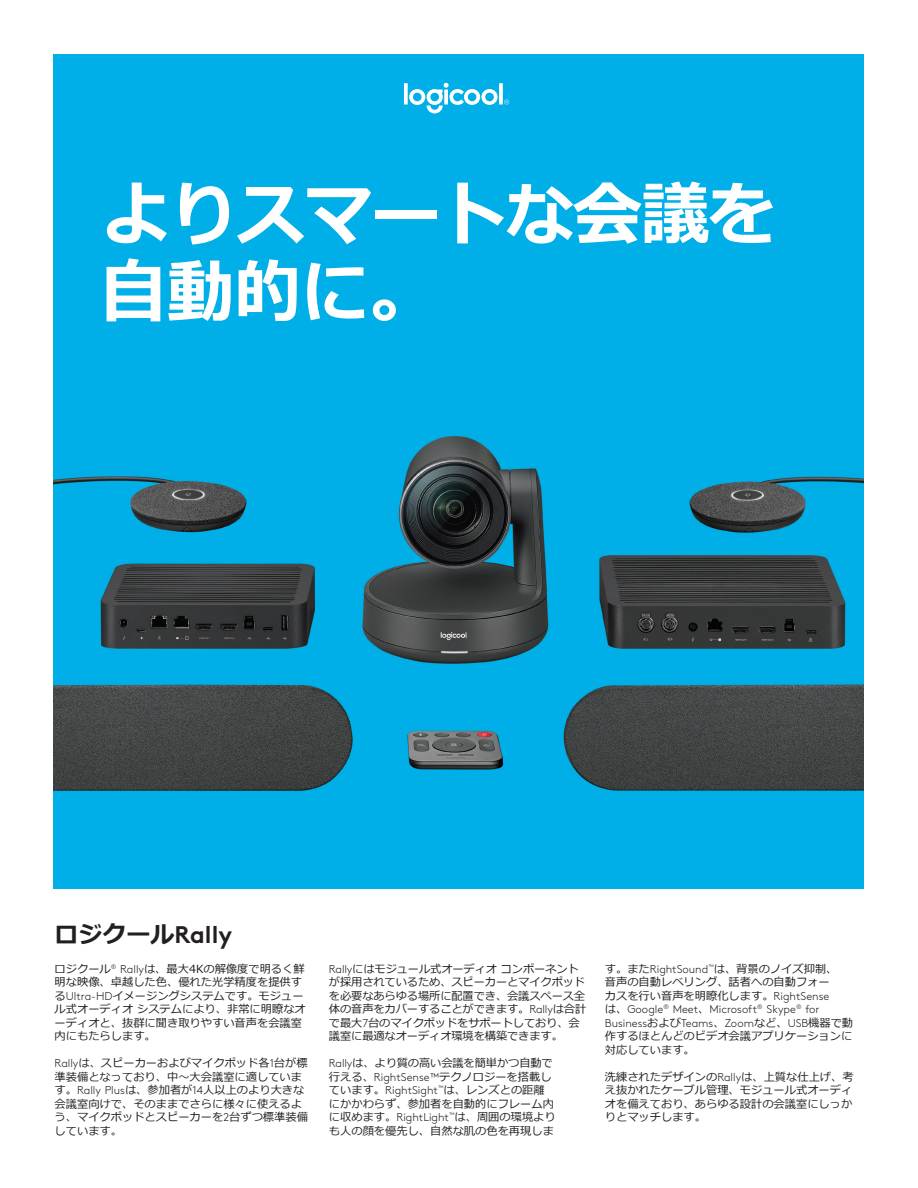
<style>
.page{position:relative;width:918px;height:1188px;background:#fff}
.page>*{position:absolute;margin:0;border:0;box-sizing:border-box;transform-origin:0 0}
.t1{font:700 69px "Meiryo";letter-spacing:-.025em;color:#fff}
.t2{font:700 24px "Meiryo";color:#231f20}
.Body_Copy{font:11.25px/13.5px "Meiryo";color:#231f20}
.s1{font-family:"Brown Pro"}
.s2{font-family:"Brown Pro";font-weight:300}
</style>
<div class="page">
<img style="left:53px;top:54px;width:810px;height:835px">
<svg style="left:404px;top:83px;width:105px;height:30px"></svg>
<p class="t1" style="left:102px;top:166px;width:676px">よりスマートな会議を</p>
<p class="t1" style="left:99px;top:244px;width:340px">自動的に。</p>
<p class="t2" style="left:55px;top:917px;width:179px">ロジクール<span class="s1">Rally</span></p>
<p class="Body_Copy" style="left:55px;top:962px;width:253px">ロジクール<sup>®</sup> <span class="s2">Rally</span>は、最大4Kの解像度で明るく鮮明な映像、卓越した色、優れた光学精度を提供する<span class="s2">Ultra-HD</span>イメージングシステムです。モジュール式オーディオ システムにより、非常に明瞭なオーディオと、抜群に聞き取りやすい音声を会議室内にもたらします。</p>
<p class="Body_Copy" style="left:55px;top:1057px;width:255px"><span class="s2">Rally</span>は、スピーカーおよびマイクポッド各<span class="s2">1</span>台が標準装備となっており、中～大会議室に適しています。<span class="s2">Rally Plus</span>は、参加者が<span class="s2">14</span>人以上のより大きな会議室向けで、そのままでさらに様々に使えるよう、マイクポッドとスピーカーを<span class="s2">2</span>台ずつ標準装備しています。</p>
<p class="Body_Copy" style="left:329px;top:962px;width:259px"><span class="s2">Rally</span>にはモジュール式オーディオ コンポーネントが採用されているため、スピーカーとマイクポッドを必要なあらゆる場所に配置でき、会議スペース全体の音声をカバーすることができます。<span class="s2">Rally</span>は合計で最大<span class="s2">7</span>台のマイクポッドをサポートしており、会議室に最適なオーディオ環境を構築できます。</p>
<p class="Body_Copy" style="left:329px;top:1057px;width:228px"><span class="s2">Rally</span>は、より質の高い会議を簡単かつ自動で行える、<span class="s2">RightSense™</span>テクノロジーを搭載しています。<span class="s2">RightSight</span><sup>™</sup>は、レンズとの距離にかかわらず、参加者を自動的にフレーム内に収めます。<span class="s2">RightLight</span><sup>™</sup>は、周囲の環境よりも人の顔を優先し、自然な肌の色を再現しま</p>
<p class="Body_Copy" style="left:605px;top:962px;width:250px">す。また<span class="s2">RightSound</span><sup>™</sup>は、背景のノイズ抑制、<br>音声の自動レベリング、話者への自動フォー<br>カスを行い音声を明瞭化します。<span class="s2">RightSense<br></span>は、<span class="s2">Google</span><sup>®</sup> <span class="s2">Meet</span>、<span class="s2">Microsoft</span><sup>®</sup> <span class="s2">Skype</span><sup>®</sup> <span class="s2">for<br>Business</span>および<span class="s2">Teams</span>、<span class="s2">Zoom</span>など、<span class="s2">USB</span>機器で動作するほとんどのビデオ会議アプリケーションに対応しています。</p>
<p class="Body_Copy" style="left:605px;top:1070px;width:250px">洗練されたデザインの<span class="s2">Rally</span>は、上質な仕上げ、考え抜かれたケーブル管理、モジュール式オーディオを備えており、あらゆる設計の会議室にしっかりとマッチします。</p>
</div>
